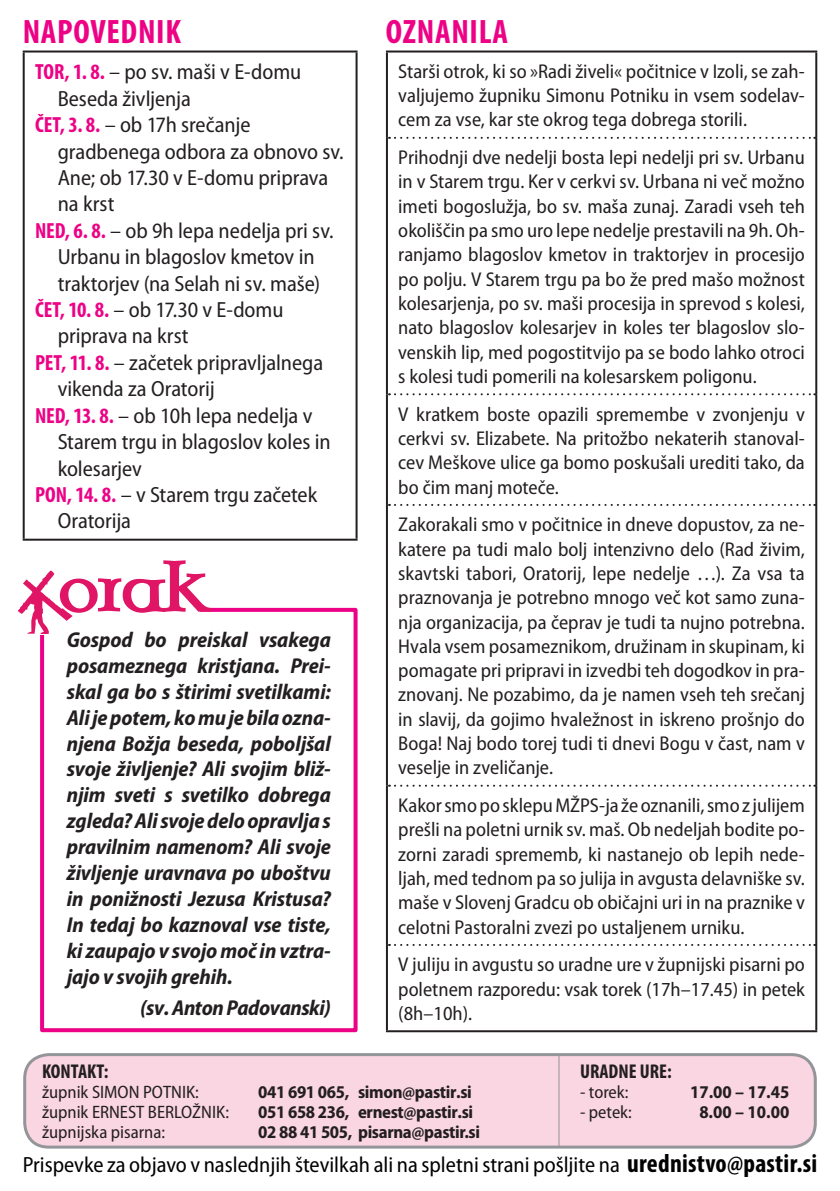
<style>
.page{position:relative;width:840px;height:1191px;background:#fff}
.page>*{position:absolute;margin:0;border:0;box-sizing:border-box;transform-origin:0 0}
.t1{font:700 condensed 34px "Myriad Pro";letter-spacing:.02em;color:#ed0286}
.t2{font:semi-condensed 22px "Myriad Pro";letter-spacing:-.005em;color:#231f20}
.t3{font:semi-condensed 22px "Myriad Pro";color:#000}
.t4{font:italic 700 semi-condensed 21.6px/26px "Myriad Pro";letter-spacing:-.01em;color:#231f20;text-align:justify}
.t5{font:semi-condensed 20px/24.4px "Myriad Pro";color:#231f20;text-align:justify}
.t6{font:700 condensed 20px "Myriad Pro";color:#231f20}
.t7{font:700 semi-condensed 18px "Myriad Pro";letter-spacing:-.02em;color:#231f20}
.t8{font:semi-condensed 18px "Myriad Pro";color:#231f20}
.s1{font-size:32px;color:#fff}
.s2{font-weight:700;font-stretch:condensed;color:#ed0286}
.s3{font-weight:700;font-stretch:condensed;font-size:26px}
</style>
<div class="page">
<div style="left:25px;top:1054px;width:789px;height:93px;background:#fad5e2;border-radius:24px"></div>
<div style="left:23px;top:1053px;width:793px;height:95px;border:3px solid #939598;border-radius:24px"></div>
<hr style="left:558px;top:1055px;width:1px;height:91px;background:#939598">
<hr style="left:23px;top:51px;width:334px;height:2px;background:#231f20">
<hr style="left:23px;top:53px;width:2px;height:485px;background:#231f20">
<hr style="left:355px;top:53px;width:2px;height:485px;background:#231f20">
<hr style="left:23px;top:538px;width:334px;height:2px;background:#231f20">
<hr style="left:386px;top:51px;width:430px;height:2px;background:#231f20">
<hr style="left:386px;top:53px;width:2px;height:85px;background:#231f20">
<hr style="left:814px;top:53px;width:2px;height:85px;background:#231f20">
<hr style="left:386px;top:138px;width:2px;height:256px;background:#231f20">
<hr style="left:814px;top:138px;width:2px;height:256px;background:#231f20">
<hr style="left:386px;top:394px;width:2px;height:111px;background:#231f20">
<hr style="left:814px;top:394px;width:2px;height:111px;background:#231f20">
<hr style="left:386px;top:505px;width:2px;height:280px;background:#231f20">
<hr style="left:814px;top:505px;width:2px;height:280px;background:#231f20">
<hr style="left:386px;top:785px;width:2px;height:160px;background:#231f20">
<hr style="left:814px;top:785px;width:2px;height:160px;background:#231f20">
<hr style="left:386px;top:945px;width:2px;height:85px;background:#231f20">
<hr style="left:814px;top:945px;width:2px;height:85px;background:#231f20">
<hr style="left:386px;top:1030px;width:430px;height:2px;background:#231f20">
<svg style="left:389px;top:137px;width:425px;height:2px"></svg>
<svg style="left:389px;top:393px;width:425px;height:2px"></svg>
<svg style="left:389px;top:504px;width:425px;height:2px"></svg>
<svg style="left:389px;top:784px;width:425px;height:2px"></svg>
<svg style="left:389px;top:944px;width:425px;height:2px"></svg>
<div style="left:40px;top:608px;width:317px;height:424px;border:4px solid #ed0286"></div>
<svg style="left:27px;top:633px;width:22px;height:2px"></svg>
<svg style="left:18px;top:560px;width:194px;height:73px"></svg>
<h1 class="t1" style="left:23px;top:10px;width:168px">NAPOVEDNIK<span class="s1">:</span></h1>
<p class="t2" style="left:35px;top:60px;width:267px"><span class="s2">TOR, 1. 8.</span> – po sv. maši v E-domu</p>
<p class="t2" style="left:58px;top:86px;width:135px">Beseda življenja</p>
<p class="t2" style="left:35px;top:113px;width:217px"><span class="s2">ČET, 3. 8.</span> – ob 17h srečanje</p>
<p class="t2" style="left:58px;top:139px;width:287px">gradbenega odbora za obnovo sv.</p>
<p class="t2" style="left:58px;top:166px;width:272px">Ane; ob 17.30 v E-domu priprava</p>
<p class="t2" style="left:58px;top:192px;width:58px">na krst</p>
<p class="t2" style="left:35px;top:218px;width:300px"><span class="s2">NED, 6. 8.</span> – ob 9h lepa nedelja pri sv.</p>
<p class="t2" style="left:58px;top:245px;width:258px">Urbanu in blagoslov kmetov in</p>
<p class="t2" style="left:58px;top:271px;width:264px">traktorjev (na Selah ni sv. maše)</p>
<p class="t2" style="left:35px;top:298px;width:250px"><span class="s2">ČET, 10. 8.</span> – ob 17.30 v E-domu</p>
<p class="t2" style="left:58px;top:324px;width:132px">priprava na krst</p>
<p class="t2" style="left:35px;top:350px;width:289px"><span class="s2">PET, 11. 8.</span> – začetek pripravljalnega</p>
<p class="t2" style="left:58px;top:377px;width:158px">vikenda za Oratorij</p>
<p class="t2" style="left:35px;top:403px;width:279px"><span class="s2">NED, 13. 8.</span> – ob 10h lepa nedelja v</p>
<p class="t2" style="left:58px;top:430px;width:274px">Starem trgu in blagoslov koles in</p>
<p class="t2" style="left:58px;top:456px;width:86px">kolesarjev</p>
<p class="t2" style="left:35px;top:482px;width:283px"><span class="s2">PON, 14. 8.</span> – v Starem trgu začetek</p>
<p class="t2" style="left:58px;top:509px;width:75px">Oratorija</p>
<p class="t4" style="left:67px;top:627px;width:265px">Gospod bo preiskal vsakega posameznega kristjana. Prei&shy;skal ga bo s štirimi svetilkami:<br>Ali je potem, ko mu je bila ozna&shy;njena Božja beseda, poboljšal svoje življenje? Ali svojim bliž&shy;njim sveti s svetilko dobrega zgleda? Ali svoje delo opravlja s pravilnim namenom? Ali svoje življenje uravnava po uboštvu in ponižnosti Jezusa Kristusa?<br>In tedaj bo kaznoval vse tiste, ki zaupajo v svojo moč in vztra&shy;jajo v svojih grehih.</p>
<p class="t4" style="left:140px;top:995px;width:192px">(sv. Anton Padovanski)</p>
<h1 class="t1" style="left:386px;top:10px;width:124px">OZNANILA</h1>
<p class="t5" style="left:398px;top:59px;width:408px">Starši otrok, ki so »Radi živeli« počitnice v Izoli, se zah&shy;valjujemo župniku Simonu Potniku in vsem sodelav&shy;cem za vse, kar ste okrog tega dobrega storili.</p>
<p class="t5" style="left:398px;top:146px;width:408px">Prihodnji dve nedelji bosta lepi nedelji pri sv. Urbanu in v Starem trgu. Ker v cerkvi sv. Urbana ni več možno imeti bogoslužja, bo sv. maša zunaj. Zaradi vseh teh okoliščin pa smo uro lepe nedelje prestavili na 9h. Oh&shy;ranjamo blagoslov kmetov in traktorjev in procesijo po polju. V Starem trgu pa bo že pred mašo možnost kolesarjenja, po sv. maši procesija in sprevod s kolesi, nato blagoslov kolesarjev in koles ter blagoslov slo&shy;venskih lip, med pogostitvijo pa se bodo lahko otroci s kolesi tudi pomerili na kolesarskem poligonu.</p>
<p class="t5" style="left:398px;top:402px;width:408px">V kratkem boste opazili spremembe v zvonjenju v cerkvi sv. Elizabete. Na pritožbo nekaterih stanoval&shy;cev Meškove ulice ga bomo poskušali urediti tako, da bo čim manj moteče.</p>
<p class="t5" style="left:398px;top:513px;width:408px">Zakorakali smo v počitnice in dneve dopustov, za ne&shy;katere pa tudi malo bolj intenzivno delo (Rad živim, skavtski tabori, Oratorij, lepe nedelje …). Za vsa ta praznovanja je potrebno mnogo več kot samo zuna&shy;nja organizacija, pa čeprav je tudi ta nujno potrebna.<br>Hvala vsem posameznikom, družinam in skupinam, ki pomagate pri pripravi in izvedbi teh dogodkov in pra&shy;znovanj. Ne pozabimo, da je namen vseh teh srečanj in slavij, da gojimo hvaležnost in iskreno prošnjo do Boga! Naj bodo torej tudi ti dnevi Bogu v čast, nam v veselje in zveličanje.</p>
<p class="t5" style="left:398px;top:793px;width:408px">Kakor smo po sklepu MŽPS-ja že oznanili, smo z julijem prešli na poletni urnik sv. maš. Ob nedeljah bodite po&shy;zorni zaradi sprememb, ki nastanejo ob lepih nede&shy;ljah, med tednom pa so julija in avgusta delavniške sv. maše v Slovenj Gradcu ob običajni uri in na praznike v celotni Pastoralni zvezi po ustaljenem urniku.</p>
<p class="t5" style="left:398px;top:952px;width:408px">V juliju in avgustu so uradne ure v župnijski pisarni po poletnem razporedu: vsak torek (17h–17.45) in petek (8h–10h).</p>
<p class="t6" style="left:42px;top:1059px;width:68px">KONTAKT:</p>
<p class="t8" style="left:42px;top:1082px;width:158px">župnik SIMON POTNIK:</p>
<p class="t7" style="left:258px;top:1082px;width:215px">041 691 065, simon@pastir.si</p>
<p class="t8" style="left:42px;top:1102px;width:188px">župnik ERNEST BERLOŽNIK:</p>
<p class="t7" style="left:258px;top:1102px;width:216px">051 658 236, ernest@pastir.si</p>
<p class="t8" style="left:42px;top:1122px;width:124px">župnijska pisarna:</p>
<p class="t7" style="left:258px;top:1122px;width:223px">02 88 41 505, pisarna@pastir.si</p>
<p class="t6" style="left:579px;top:1059px;width:93px">URADNE URE:</p>
<p class="t8" style="left:579px;top:1082px;width:50px">- torek:</p>
<p class="t7" style="left:689px;top:1082px;width:101px">17.00 – 17.45</p>
<p class="t8" style="left:579px;top:1102px;width:53px">- petek:</p>
<p class="t7" style="left:699px;top:1102px;width:91px">8.00 – 10.00</p>
<p class="t3" style="left:23px;top:1153px;width:795px">Prispevke za objavo v naslednjih številkah ali na spletni strani pošljite na <span class="s3">urednistvo@pastir.si</span></p>
</div>
